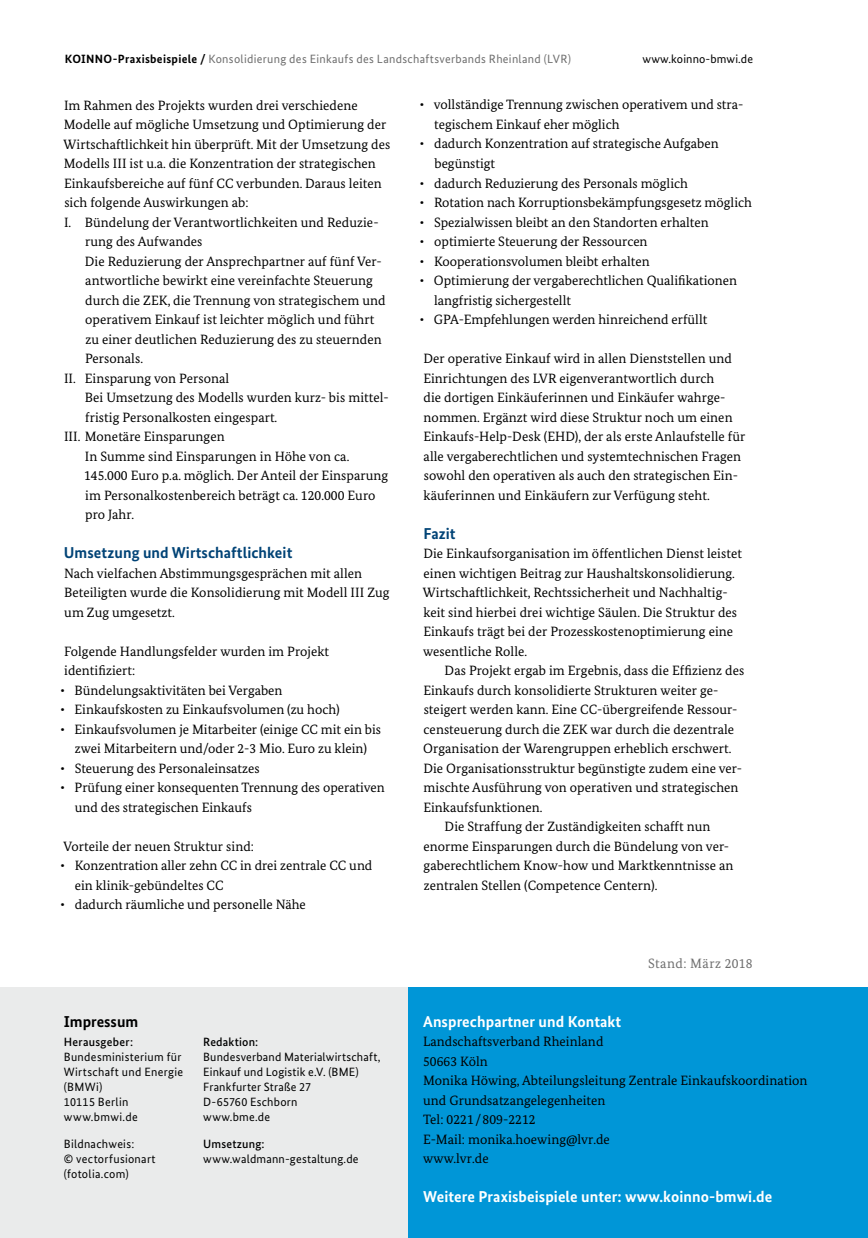
<style>
.page{position:relative;width:868px;height:1238px;background:#fff}
.page>*{position:absolute;margin:0;border:0;box-sizing:border-box;transform-origin:0 0}
.t1{font:700 15.75px "Bundes Sans";letter-spacing:.005em;color:#fff}
.t2{font:700 15.75px "Bundes Sans";letter-spacing:.005em;color:#004376}
.t3{font:700 15.75px "Bundes Sans";color:#000}
.t4{font:13.5px/19.5px "Bundes Serif";letter-spacing:.005em;color:#000}
.t5{font:13.5px "Bundes Serif";letter-spacing:.035em;color:#6e6e6e}
.t6{font:12px/15px "Bundes Sans";letter-spacing:.02em;color:#000}
.t7{font:12px "Bundes Sans";letter-spacing:.025em;color:#6e6e6e}
.t8{font:500 12px "Bundes Sans";letter-spacing:.015em;color:#000}
.t9{font:700 12px "Bundes Sans";color:#000}
.s1{font-weight:700;color:#000}
</style>
<div class="page">
<div style="left:0;top:987px;width:408px;height:250px;background:#eaebeb"></div>
<div style="left:408px;top:987px;width:459px;height:250px;background:#0096d7"></div>
<p class="t9" style="left:65px;top:52px;width:17px">KOINNO</p>
<p class="t7" style="left:113px;top:52px;width:459px"><span class="s1">-Praxisbeispiele /</span> Konsolidierung des Einkaufs des Landschaftsverbands Rheinland (LVR)</p>
<p class="t4" style="left:64px;top:95px;width:295px">Im Rahmen des Projekts wurden drei verschiedene</p>
<p class="t4" style="left:64px;top:114px;width:324px">Modelle auf mögliche Umsetzung und Optimierung der</p>
<p class="t4" style="left:64px;top:134px;width:328px">Wirtschaftlichkeit hin überprüft. Mit der Umsetzung des</p>
<p class="t4" style="left:64px;top:153px;width:313px">Modells III ist u.a. die Konzentration der strategischen</p>
<p class="t4" style="left:64px;top:173px;width:319px">Einkaufsbereiche auf fünf CC verbunden. Daraus leiten</p>
<p class="t4" style="left:64px;top:192px;width:186px">sich folgende Auswirkungen ab:</p>
<p class="t4" style="left:64px;top:212px;width:316px">I. Bündelung der Verantwortlichkeiten und Reduzie-</p>
<p class="t4" style="left:85px;top:231px;width:119px">rung des Aufwandes</p>
<p class="t4" style="left:85px;top:251px;width:298px">Die Reduzierung der Ansprechpartner auf fünf Ver-</p>
<p class="t4" style="left:85px;top:270px;width:289px">antwortliche bewirkt eine vereinfachte Steuerung</p>
<p class="t4" style="left:85px;top:290px;width:302px">durch die ZEK, die Trennung von strategischem und</p>
<p class="t4" style="left:85px;top:309px;width:290px">operativem Einkauf ist leichter möglich und führt</p>
<p class="t4" style="left:85px;top:329px;width:298px">zu einer deutlichen Reduzierung des zu steuernden</p>
<p class="t4" style="left:85px;top:348px;width:60px">Personals.</p>
<p class="t4" style="left:64px;top:368px;width:167px">II. Einsparung von Personal</p>
<p class="t4" style="left:85px;top:387px;width:305px">Bei Umsetzung des Modells wurden kurz- bis mittel-</p>
<p class="t4" style="left:85px;top:407px;width:193px">fristig Personalkosten eingespart.</p>
<p class="t4" style="left:64px;top:426px;width:162px">III. Monetäre Einsparungen</p>
<p class="t4" style="left:64px;top:446px;width:287px">In Summe sind Einsparungen in Höhe von ca.</p>
<p class="t4" style="left:84px;top:465px;width:305px">145.000 Euro p.a. möglich. Der Anteil der Einsparung</p>
<p class="t4" style="left:85px;top:485px;width:292px">im Personalkostenbereich beträgt ca. 120.000 Euro</p>
<p class="t4" style="left:85px;top:504px;width:51px">pro Jahr.</p>
<p class="t2" style="left:64px;top:543px;width:230px">Umsetzung und Wirtschaftlichkeit</p>
<p class="t4" style="left:64px;top:563px;width:327px">Nach vielfachen Abstimmungsgesprächen mit allen<br>Beteiligten wurde die Konsolidierung mit Modell III Zug um Zug umgesetzt.</p>
<p class="t4" style="left:64px;top:641px;width:267px">Folgende Handlungsfelder wurden im Projekt identifiziert:</p>
<p class="t4" style="left:61px;top:680px;width:223px">• Bündelungsaktivitäten bei Vergaben</p>
<p class="t4" style="left:61px;top:699px;width:281px">• Einkaufskosten zu Einkaufsvolumen (zu hoch)</p>
<p class="t4" style="left:61px;top:719px;width:322px;text-align:center">• Einkaufsvolumen je Mitarbeiter (einige CC mit ein bis zwei Mitarbeitern und/oder 2-3 Mio. Euro zu klein)</p>
<p class="t4" style="left:61px;top:758px;width:201px">• Steuerung des Personaleinsatzes</p>
<p class="t4" style="left:75px;top:777px;width:311px;text-indent:-14px">• Prüfung einer konsequenten Trennung des operativen und des strategischen Einkaufs</p>
<p class="t4" style="left:63px;top:836px;width:192px">Vorteile der neuen Struktur sind:</p>
<p class="t4" style="left:75px;top:855px;width:299px;text-indent:-14px">• Konzentration aller zehn CC in drei zentrale CC und ein klinik-gebündeltes CC</p>
<p class="t4" style="left:61px;top:894px;width:247px">• dadurch räumliche und personelle Nähe</p>
<p class="t6" style="left:642px;top:52px;width:112px">www.koinno-bmwi.de</p>
<p class="t4" style="left:434px;top:95px;width:310px;text-indent:-14px">• vollständige Trennung zwischen operativem und stra&shy;tegischem Einkauf eher möglich</p>
<p class="t4" style="left:434px;top:134px;width:286px;text-indent:-15px">• dadurch Konzentration auf strategische Aufgaben begünstigt</p>
<p class="t4" style="left:420px;top:173px;width:269px">• dadurch Reduzierung des Personals möglich</p>
<p class="t4" style="left:420px;top:192px;width:333px">• Rotation nach Korruptionsbekämpfungsgesetz möglich</p>
<p class="t4" style="left:420px;top:212px;width:290px">• Spezialwissen bleibt an den Standorten erhalten</p>
<p class="t4" style="left:420px;top:231px;width:229px">• optimierte Steuerung der Ressourcen</p>
<p class="t4" style="left:420px;top:251px;width:231px">• Kooperationsvolumen bleibt erhalten</p>
<p class="t4" style="left:434px;top:270px;width:304px;text-indent:-14px">• Optimierung der vergaberechtlichen Qualifikationen langfristig sichergestellt</p>
<p class="t4" style="left:420px;top:309px;width:289px">• GPA-Empfehlungen werden hinreichend erfüllt</p>
<p class="t4" style="left:423px;top:348px;width:323px">Der operative Einkauf wird in allen Dienststellen und Einrichtungen des LVR eigenverantwortlich durch<br>die dortigen Einkäuferinnen und Einkäufer wahrge&shy;nommen. Ergänzt wird diese Struktur noch um einen Einkaufs-Help-Desk (EHD), der als erste Anlaufstelle für alle vergaberechtlichen und systemtechnischen Fragen sowohl den operativen als auch den strategischen Ein&shy;käuferinnen und Einkäufern zur Verfügung steht.</p>
<p class="t2" style="left:423px;top:523px;width:34px">Fazit</p>
<p class="t4" style="left:423px;top:543px;width:320px">Die Einkaufsorganisation im öffentlichen Dienst leistet einen wichtigen Beitrag zur Haushaltskonsolidierung.<br>Wirtschaftlichkeit, Rechtssicherheit und Nachhaltig&shy;keit sind hierbei drei wichtige Säulen. Die Struktur des Einkaufs trägt bei der Prozesskostenoptimierung eine wesentliche Rolle.</p>
<p class="t4" style="left:444px;top:660px;width:301px">Das Projekt ergab im Ergebnis, dass die Effizienz des</p>
<p class="t4" style="left:423px;top:680px;width:297px">Einkaufs durch konsolidierte Strukturen weiter ge-</p>
<p class="t4" style="left:423px;top:699px;width:315px">steigert werden kann. Eine CC-übergreifende Ressour-</p>
<p class="t4" style="left:423px;top:719px;width:312px">censteuerung durch die ZEK war durch die dezentrale</p>
<p class="t4" style="left:423px;top:738px;width:310px">Organisation der Warengruppen erheblich erschwert.</p>
<p class="t4" style="left:423px;top:758px;width:320px">Die Organisationsstruktur begünstigte zudem eine ver-</p>
<p class="t4" style="left:423px;top:777px;width:316px">mischte Ausführung von operativen und strategischen</p>
<p class="t4" style="left:423px;top:797px;width:121px">Einkaufsfunktionen.</p>
<p class="t4" style="left:444px;top:816px;width:267px">Die Straffung der Zuständigkeiten schafft nun</p>
<p class="t4" style="left:423px;top:836px;width:307px">enorme Einsparungen durch die Bündelung von ver-</p>
<p class="t4" style="left:423px;top:855px;width:311px">gaberechtlichem Know-how und Marktkenntnisse an</p>
<p class="t4" style="left:423px;top:875px;width:235px">zentralen Stellen (Competence Centern).</p>
<p class="t5" style="left:648px;top:955px;width:106px">Stand: März 2018</p>
<p class="t3" style="left:64px;top:1011px;width:76px">Impressum</p>
<p class="t1" style="left:423px;top:1011px;width:200px">Ansprechpartner und Kontakt</p>
<p class="t4" style="left:423px;top:1031px;width:386px">Landschaftsverband Rheinland<br>50663 Köln<br>Monika Höwing, Abteilungsleitung Zentrale Einkaufskoordination und Grundsatzangelegenheiten<br>Tel: 0221/809-2212<br>E-Mail: monika.hoewing@lvr.de<br>www.lvr.de</p>
<p class="t1" style="left:423px;top:1186px;width:350px">Weitere Praxisbeispiele unter: www.koinno-bmwi.de</p>
<p class="t8" style="left:203px;top:1033px;width:57px">Redaktion:</p>
<p class="t6" style="left:203px;top:1048px;width:179px">Bundesverband Materialwirtschaft,<br>Einkauf und Logistik e.V. (BME)<br>Frankfurter Straße 27<br>D-65760 Eschborn<br>www.bme.de</p>
<p class="t8" style="left:203px;top:1136px;width:63px">Umsetzung:</p>
<p class="t6" style="left:203px;top:1151px;width:157px">www.waldmann-gestaltung.de</p>
<p class="t8" style="left:64px;top:1033px;width:71px">Herausgeber:</p>
<p class="t6" style="left:64px;top:1048px;width:121px">Bundesministerium für<br>Wirtschaft und Energie (BMWi)<br>10115 Berlin www.bmwi.de</p>
<p class="t6" style="left:64px;top:1136px;width:93px">Bildnachweis:<br>© vectorfusionart (fotolia.com)</p>
</div>
